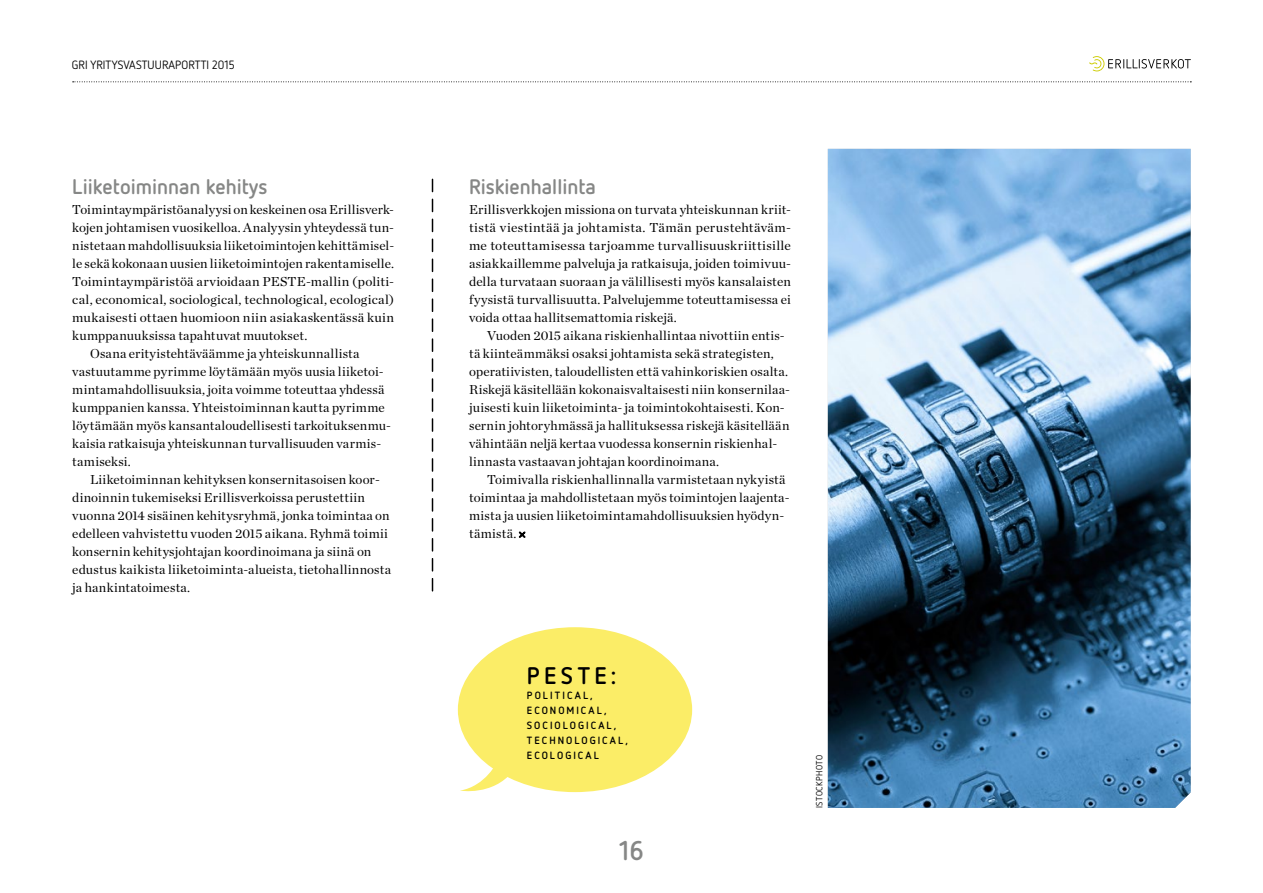
<style>
.page{position:relative;width:1263px;height:893px;background:#fff}
.page>*{position:absolute;margin:0;border:0;box-sizing:border-box;transform-origin:0 0}
.t1{font:700 27px "Netto OT";color:#868786}
.t2{font:700 24px "Netto OT";letter-spacing:.18em;color:#000}
.t3{font:700 21px "Netto OT";color:#868786}
.t4{font:13.2px/18px "Chronicle Deck";letter-spacing:.015em;color:#000}
.t5{font:12px "Netto OT";letter-spacing:.01em;color:#000}
.t6{font:700 10.5px/15px "Netto OT";letter-spacing:.19em;color:#000}
.t7{font:9px "Netto OT";letter-spacing:.04em;color:#000}
</style>
<div class="page">
<div style="left:458px;top:627px;width:234px;height:165px;background:#fbed67;border-radius:50%"></div>
<svg style="left:460px;top:761px;width:53px;height:31px"></svg>
<svg style="left:518px;top:531px;width:8px;height:7px"></svg>
<svg style="left:432px;top:179px;width:1px;height:412px"></svg>
<img style="left:828px;top:149px;width:363px;height:659px">
<svg style="left:73px;top:81px;width:1118px;height:1px"></svg>
<svg style="left:1089px;top:56px;width:102px;height:15px"></svg>
<p class="t5" style="left:72px;top:57px;width:164px">GRI YRITYSVASTUURAPORTTI 2015</p>
<h3 class="t3" style="left:72px;top:173px;width:197px">Liiketoiminnan kehitys</h3>
<p class="t4" style="left:72px;top:200px;width:323px">Toimintaympäristöanalyysi on keskeinen osa Erillisverk-</p>
<p class="t4" style="left:72px;top:218px;width:323px">kojen johtamisen vuosikelloa. Analyysin yhteydessä tun-</p>
<p class="t4" style="left:72px;top:236px;width:323px">nistetaan mahdollisuuksia liiketoimintojen kehittämisel-</p>
<p class="t4" style="left:72px;top:254px;width:323px">le sekä kokonaan uusien liiketoimintojen rakentamiselle.</p>
<p class="t4" style="left:72px;top:272px;width:323px">Toimintaympäristöä arvioidaan PESTE-mallin (politi-</p>
<p class="t4" style="left:72px;top:290px;width:323px">cal, economical, sociological, technological, ecological)</p>
<p class="t4" style="left:72px;top:308px;width:323px">mukaisesti ottaen huomioon niin asiakaskentässä kuin</p>
<p class="t4" style="left:72px;top:326px;width:237px">kumppanuuksissa tapahtuvat muutokset.</p>
<p class="t4" style="left:90px;top:344px;width:271px">Osana erityistehtäväämme ja yhteiskunnallista</p>
<p class="t4" style="left:72px;top:362px;width:313px">vastuutamme pyrimme löytämään myös uusia liiketoi-</p>
<p class="t4" style="left:72px;top:380px;width:314px">mintamahdollisuuksia, joita voimme toteuttaa yhdessä</p>
<p class="t4" style="left:72px;top:398px;width:314px">kumppanien kanssa. Yhteistoiminnan kautta pyrimme</p>
<p class="t4" style="left:72px;top:416px;width:320px">löytämään myös kansantaloudellisesti tarkoituksenmu-</p>
<p class="t4" style="left:72px;top:434px;width:310px">kaisia ratkaisuja yhteiskunnan turvallisuuden varmis-</p>
<p class="t4" style="left:72px;top:452px;width:60px">tamiseksi.</p>
<p class="t4" style="left:90px;top:470px;width:291px">Liiketoiminnan kehityksen konsernitasoisen koor-</p>
<p class="t4" style="left:72px;top:488px;width:294px">dinoinnin tukemiseksi Erillisverkoissa perustettiin</p>
<p class="t4" style="left:72px;top:506px;width:319px">vuonna 2014 sisäinen kehitysryhmä, jonka toimintaa on</p>
<p class="t4" style="left:72px;top:524px;width:317px">edelleen vahvistettu vuoden 2015 aikana. Ryhmä toimii</p>
<p class="t4" style="left:72px;top:542px;width:301px">konsernin kehitysjohtajan koordinoimana ja siinä on</p>
<p class="t4" style="left:72px;top:560px;width:320px">edustus kaikista liiketoiminta-alueista, tietohallinnosta</p>
<p class="t4" style="left:72px;top:578px;width:119px">ja hankintatoimesta.</p>
<h3 class="t3" style="left:469px;top:173px;width:128px">Riskienhallinta</h3>
<p class="t4" style="left:469px;top:200px;width:323px;text-align:justify">Erillisverkkojen missiona on turvata yhteiskunnan kriit&shy;tistä viestintää ja johtamista. Tämän perustehtäväm&shy;me toteuttamisessa tarjoamme turvallisuuskriittisille asiakkaillemme palveluja ja ratkaisuja, joiden toimivuu&shy;della turvataan suoraan ja välillisesti myös kansalaisten fyysistä turvallisuutta. Palvelujemme toteuttamisessa ei voida ottaa hallitsemattomia riskejä.</p>
<p class="t4" style="left:469px;top:326px;width:322px;text-indent:18px">Vuoden 2015 aikana riskienhallintaa nivottiin entis&shy;tä kiinteämmäksi osaksi johtamista sekä strategisten, operatiivisten, taloudellisten että vahinkoriskien osalta.<br>Riskejä käsitellään kokonaisvaltaisesti niin konsernilaa&shy;juisesti kuin liiketoiminta- ja toimintokohtaisesti. Kon&shy;sernin johtoryhmässä ja hallituksessa riskejä käsitellään vähintään neljä kertaa vuodessa konsernin riskienhal&shy;linnasta vastaavan johtajan koordinoimana.</p>
<p class="t4" style="left:469px;top:470px;width:322px;text-indent:18px">Toimivalla riskienhallinnalla varmistetaan nykyistä toimintaa ja mahdollistetaan myös toimintojen laajenta&shy;mista ja uusien liiketoimintamahdollisuuksien hyödyn&shy;tämistä.</p>
<h2 class="t2" style="left:527px;top:660px;width:90px">PESTE:</h2>
<p class="t6" style="left:527px;top:687px;width:102px">POLITICAL,<br>ECONOMICAL,<br>SOCIOLOGICAL,<br>TECHNOLOGICAL,<br>ECOLOGICAL</p>
<h1 class="t1" style="left:619px;top:833px;width:26px">16</h1>
<p class="t7" style="left:814px;top:808px;width:54px;rotate:-90deg">ISTOCKPHOTO</p>
</div>
